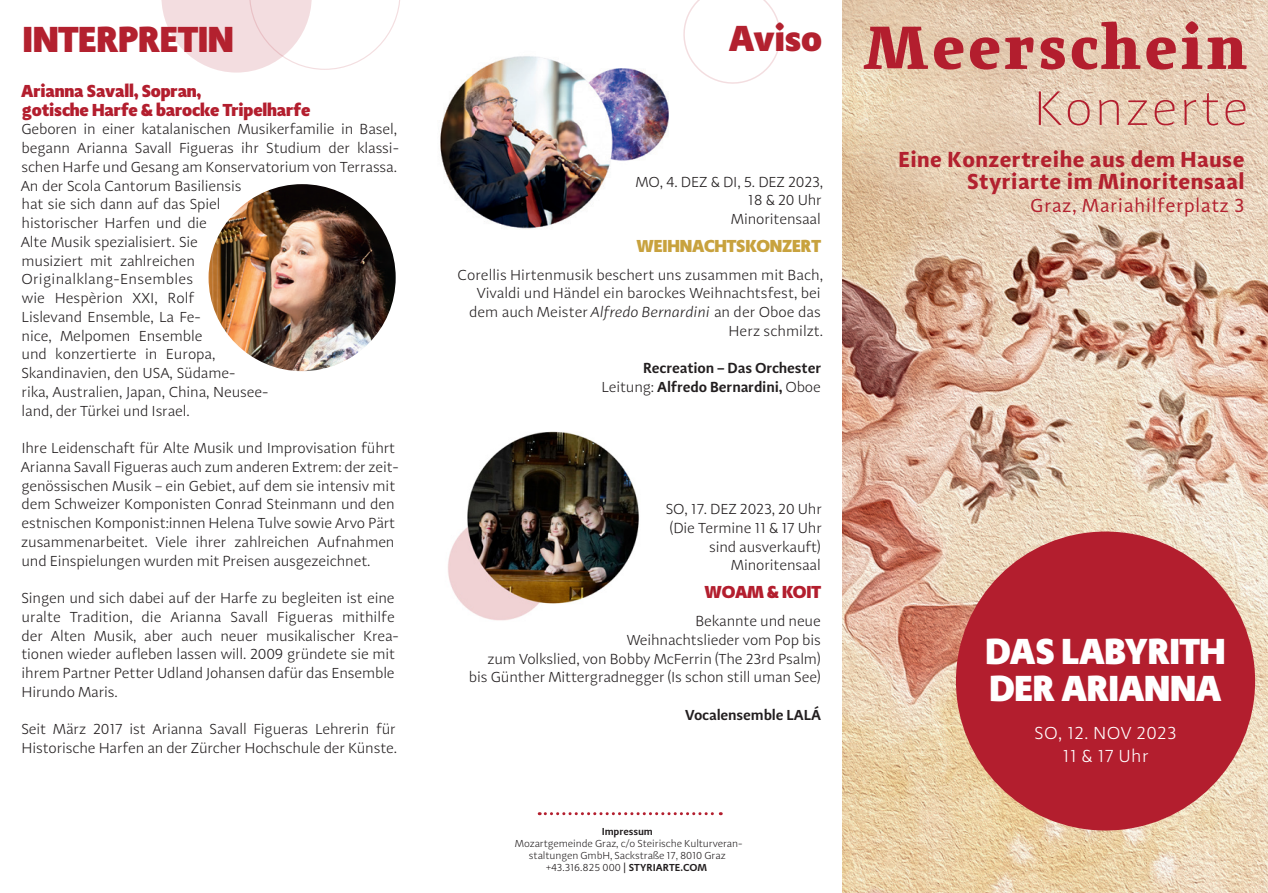
<style>
.page{position:relative;width:1268px;height:893px;background:#fff}
.page>*{position:absolute;margin:0;border:0;box-sizing:border-box;transform-origin:0 0}
.t1{font:800 37.5px/37.5px "Adagio Sans";letter-spacing:-.01em;color:#fff}
.t2{font:800 37.5px "Adagio Sans";letter-spacing:-.01em;color:#b3212f}
.t3{font:700 22.5px/22.5px "Adagio Sans";letter-spacing:.02em;color:#b3212f;text-align:right}
.t4{font:19.5px "Adagio Sans";letter-spacing:.02em;color:#b3212f}
.t5{font:800 18px/18.8px "Adagio Sans";letter-spacing:-.01em;color:#b31e2e}
.t6{font:300 18px/22.5px "Adagio Sans";letter-spacing:.02em;color:#fff;text-align:center}
.t7{font:800 18px "Adagio Sans";letter-spacing:-.01em;color:#c8a23e}
.t8{font:300 15px/18.8px "Adagio Sans";letter-spacing:-.01em;color:#231f20;text-align:right}
.t9{font:600 15px/18.8px "Adagio Sans";letter-spacing:-.01em;color:#231f20;text-align:right}
.t10{font:300 10.5px/12px "Adagio Sans";letter-spacing:-.01em;color:#231f20;text-align:center}
.t11{font:600 10.5px "Adagio Sans";letter-spacing:-.01em;color:#231f20}
.s1{font-style:italic}
.s2{font-weight:300}
.s3{font-weight:400}
.s4{font-weight:600}
</style>
<div class="page">
<img style="left:448px;top:431px;width:191px;height:190px">
<img style="left:842px;top:0;width:425px;height:893px">
<svg style="left:863px;top:27px;width:64px;height:42px;background:#c86765"></svg>
<svg style="left:933px;top:37px;width:30px;height:33px"></svg>
<svg style="left:969px;top:37px;width:64px;height:33px;background:#c86e6b"></svg>
<svg style="left:1040px;top:37px;width:24px;height:33px"></svg>
<svg style="left:1071px;top:22px;width:69px;height:48px;background:#cf827b"></svg>
<svg style="left:1146px;top:37px;width:29px;height:33px"></svg>
<svg style="left:1181px;top:21px;width:65px;height:48px;background:#d18680"></svg>
<svg style="left:1038px;top:91px;width:23px;height:34px"></svg>
<svg style="left:1067px;top:100px;width:22px;height:25px"></svg>
<svg style="left:1098px;top:100px;width:20px;height:25px"></svg>
<svg style="left:1127px;top:100px;width:19px;height:25px"></svg>
<svg style="left:1154px;top:100px;width:20px;height:25px"></svg>
<svg style="left:1183px;top:100px;width:12px;height:25px"></svg>
<svg style="left:1202px;top:93px;width:15px;height:33px"></svg>
<svg style="left:1225px;top:100px;width:20px;height:25px"></svg>
<div style="left:955px;top:531px;width:299px;height:299px;background:#b31e2e;border-radius:50%"></div>
<svg style="left:539px;top:812px;width:182px;height:3px"></svg>
<img style="left:440px;top:56px;width:229px;height:173px">
<svg style="left:683px;top:0;width:98px;height:84px"></svg>
<img style="left:208px;top:184px;width:187px;height:187px;border-radius:93px">
<svg style="left:161px;top:0;width:239px;height:73px"></svg>
<h1 class="t2" style="left:23px;top:13px;width:213px">INTERPRETIN</h1>
<p class="t5" style="left:21px;top:82px;width:290px">Arianna Savall, Sopran,<br>gotische Harfe &amp; barocke Tripelharfe</p>
<p class="t8" style="left:21px;top:120px;width:379px;text-align:left">Geboren in einer katalanischen Musikerfamilie in Basel, begann Arianna Savall Figueras ihr Studium der klassi&shy;schen Harfe und Gesang am Konservatorium von Terrassa.<br>An der Scola Cantorum Basiliensis<br>hat sie sich dann auf das Spiel<br>historischer Harfen und die<br>Alte Musik spezialisiert. Sie<br>musiziert mit zahlreichen<br>Originalklang-Ensembles<br>wie Hespèrion XXI, Rolf<br>Lislevand Ensemble, La Fe-<br>nice, Melpomen Ensemble<br>und konzertierte in Europa,<br>Skandinavien, den USA, Südame-<br>rika, Australien, Japan, China, Neusee-<br>land, der Türkei und Israel.</p>
<p class="t8" style="left:21px;top:439px;width:379px;text-align:left">Ihre Leidenschaft für Alte Musik und Improvisation führt Arianna Savall Figueras auch zum anderen Extrem: der zeit&shy;genössischen Musik – ein Gebiet, auf dem sie intensiv mit dem Schweizer Komponisten Conrad Steinmann und den estnischen Komponist:innen Helena Tulve sowie Arvo Pärt zusammenarbeitet. Viele ihrer zahlreichen Aufnahmen und Einspielungen wurden mit Preisen ausgezeichnet.</p>
<p class="t8" style="left:21px;top:589px;width:379px;text-align:left">Singen und sich dabei auf der Harfe zu begleiten ist eine uralte Tradition, die Arianna Savall Figueras mithilfe der Alten Musik, aber auch neuer musikalischer Krea&shy;tionen wieder aufleben lassen will. 2009 gründete sie mit ihrem Partner Petter Udland Johansen dafür das Ensemble Hirundo Maris.</p>
<p class="t8" style="left:21px;top:720px;width:377px;text-align:left">Seit März 2017 ist Arianna Savall Figueras Lehrerin für<br>Historische Harfen an der Zürcher Hochschule der Künste.</p>
<h1 class="t2" style="left:728px;top:13px;width:95px">Aviso</h1>
<p class="t8" style="left:635px;top:172px;width:189px">MO, 4. DEZ &amp; DI, 5. DEZ 2023,<br>18 &amp; 20 Uhr<br>Minoritensaal</p>
<p class="t7" style="left:636px;top:233px;width:186px">WEIHNACHTSKONZERT</p>
<p class="t8" style="left:457px;top:265px;width:367px">Corellis Hirtenmusik beschert uns zusammen mit Bach, Vivaldi und Händel ein barockes Weihnachtsfest, bei dem auch Meister <span class="s1">Alfredo Bernardini</span> an der Oboe das Herz schmilzt.</p>
<p class="t9" style="left:601px;top:359px;width:221px">Recreation – Das Orchester<br><span class="s2">Leitung:</span> Alfredo Bernardini, <span class="s2">Oboe</span></p>
<p class="t8" style="left:665px;top:500px;width:158px">SO, 17. DEZ 2023, 20 Uhr (Die Termine 11 &amp; 17 Uhr sind ausverkauft)<br>Minoritensaal</p>
<p class="t5" style="left:704px;top:583px;width:118px">WOAM &amp; KOIT</p>
<p class="t8" style="left:469px;top:612px;width:353px">Bekannte und neue<br>Weihnachtslieder vom Pop bis<br>zum Volkslied, von Bobby McFerrin (The 23rd Psalm) bis Günther Mittergradnegger (Is schon still uman See)</p>
<p class="t9" style="left:685px;top:705px;width:137px">Vocalensemble LALÁ</p>
<p class="t11" style="left:601px;top:824px;width:53px">Impressum</p>
<p class="t10" style="left:515px;top:837px;width:229px">Mozartgemeinde Graz, c/o Steirische Kulturveran&shy;staltungen GmbH, Sackstraße 17, 8010 Graz +43.316.825 000 <span class="s3">|</span> <span class="s4">STYRIARTE.COM</span></p>
<h2 class="t3" style="left:898px;top:148px;width:348px">Eine Konzertreihe aus dem Hause<br>Styriarte im Minoritensaal</h2>
<h3 class="t4" style="left:1029px;top:193px;width:216px">Graz, Mariahilferplatz 3</h3>
<h1 class="t1" style="left:985px;top:633px;width:241px">DAS LABYRITH<br>DER ARIANNA</h1>
<p class="t6" style="left:1034px;top:722px;width:143px">SO, 12. NOV 2023<br>11 &amp; 17 Uhr</p>
</div>
